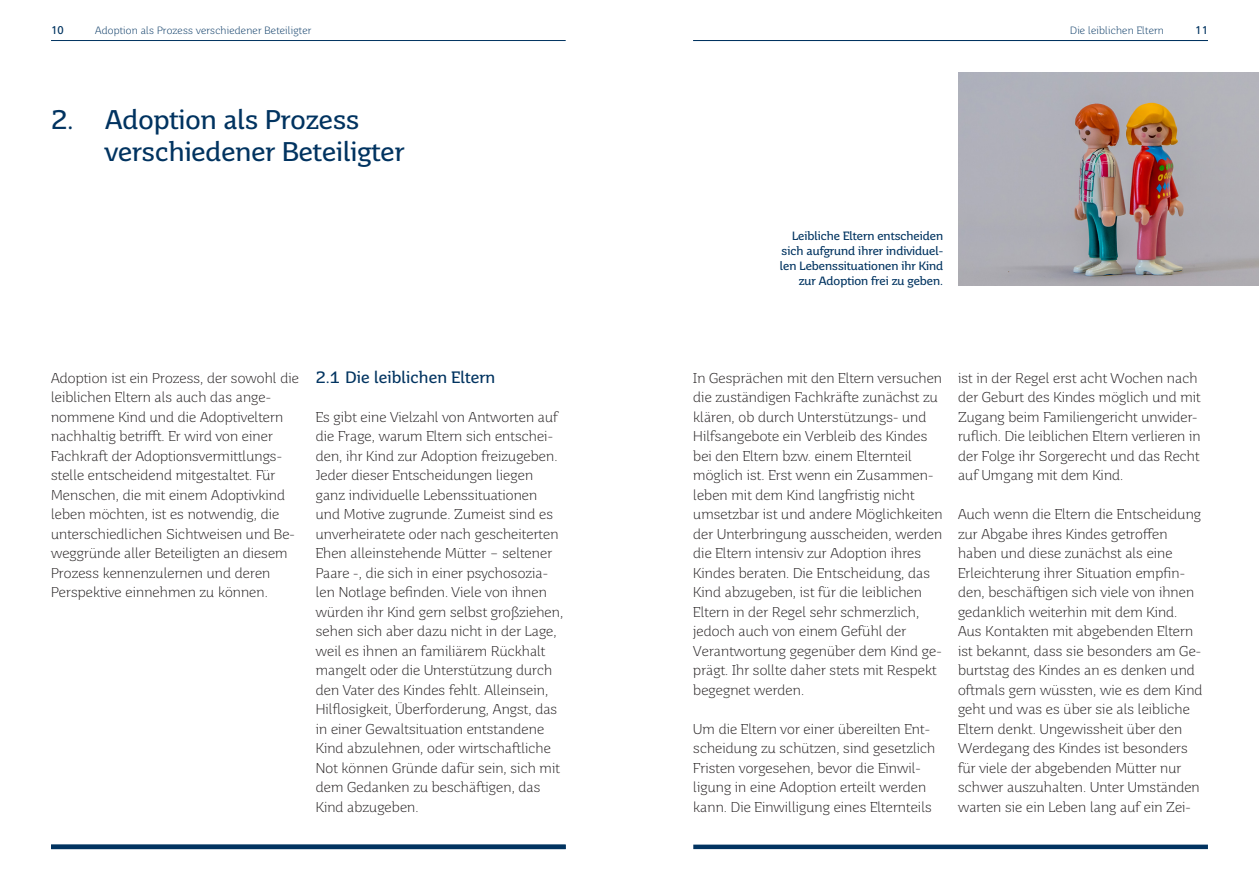
<style>
.page{position:relative;width:1259px;height:893px;background:#fff}
.page>*{position:absolute;margin:0;border:0;box-sizing:border-box;transform-origin:0 0}
.A5_Headline_SaarPro{font:27px/32.4px "Saar Pro Headline";color:#013360}
.A5_Zwischenheadline{font:16.5px "Saar Pro Headline";letter-spacing:.01em;color:#013360}
.A5_Fließtext_SaarPro{font:300 14.25px/19.5px "Saar Pro";letter-spacing:.01em;color:#231f20}
.A5_Bildunterschrift{font:12px/15px "Saar Pro";color:#013360;text-align:right}
.t1{font:11.25px "Frutiger LT Com";color:#013360}
.Kapitelkennung_fruti{font:300 10.5px "Saar Pro";letter-spacing:.02em;color:#013360}
</style>
<div class="page">
<hr style="left:51px;top:40px;width:515px;height:1px;background:#013360">
<hr style="left:693px;top:40px;width:515px;height:1px;background:#013360">
<hr style="left:693px;top:845px;width:515px;height:4px;background:#013360">
<hr style="left:51px;top:845px;width:515px;height:4px;background:#013360">
<img style="left:958px;top:72px;width:301px;height:213px">
<p class="Kapitelkennung_fruti" style="left:95px;top:24px;width:218px">Adoption als Prozess verschiedener Beteiligter</p>
<p class="Kapitelkennung_fruti" style="left:1070px;top:24px;width:95px">Die leiblichen Eltern</p>
<p class="t1" style="left:51px;top:23px;width:14px">10</p>
<p class="t1" style="left:1195px;top:23px;width:14px">11</p>
<p class="A5_Headline_SaarPro" style="left:105px;top:103px;width:301px;text-indent:-54px">2. Adoption als Prozess verschiedener Beteiligter</p>
<p class="A5_Fließtext_SaarPro" style="left:51px;top:368px;width:249px">Adoption ist ein Prozess, der sowohl die leiblichen Eltern als auch das ange&shy;nommene Kind und die Adoptiveltern nachhaltig betrifft. Er wird von einer Fachkraft der Adoptionsvermittlungs&shy;stelle entscheidend mitgestaltet. Für Menschen, die mit einem Adoptivkind leben möchten, ist es notwendig, die unterschiedlichen Sichtweisen und Be&shy;weggründe aller Beteiligten an diesem Prozess kennenzulernen und deren Perspektive einnehmen zu können.</p>
<p class="A5_Zwischenheadline" style="left:316px;top:367px;width:181px">2.1 Die leiblichen Eltern</p>
<p class="A5_Fließtext_SaarPro" style="left:316px;top:407px;width:249px">Es gibt eine Vielzahl von Antworten auf die Frage, warum Eltern sich entschei&shy;den, ihr Kind zur Adoption freizugeben.<br>Jeder dieser Entscheidungen liegen ganz individuelle Lebenssituationen und Motive zugrunde. Zumeist sind es unverheiratete oder nach gescheiterten Ehen alleinstehende Mütter – seltener Paare -, die sich in einer psychosozia&shy;len Notlage befinden. Viele von ihnen würden ihr Kind gern selbst großziehen, sehen sich aber dazu nicht in der Lage, weil es ihnen an familiärem Rückhalt mangelt oder die Unterstützung durch den Vater des Kindes fehlt. Alleinsein, Hilflosigkeit, Überforderung, Angst, das in einer Gewaltsituation entstandene Kind abzulehnen, oder wirtschaftliche Not können Gründe dafür sein, sich mit dem Gedanken zu beschäftigen, das Kind abzugeben.</p>
<p class="A5_Bildunterschrift" style="left:780px;top:228px;width:165px">Leibliche Eltern entscheiden sich aufgrund ihrer individuel&shy;len Lebenssituationen ihr Kind zur Adoption frei zu geben.</p>
<p class="A5_Fließtext_SaarPro" style="left:693px;top:368px;width:251px">In Gesprächen mit den Eltern versuchen die zuständigen Fachkräfte zunächst zu klären, ob durch Unterstützungs- und Hilfsangebote ein Verbleib des Kindes bei den Eltern bzw. einem Elternteil möglich ist. Erst wenn ein Zusammen&shy;leben mit dem Kind langfristig nicht umsetzbar ist und andere Möglichkeiten der Unterbringung ausscheiden, werden die Eltern intensiv zur Adoption ihres Kindes beraten. Die Entscheidung, das Kind abzugeben, ist für die leiblichen Eltern in der Regel sehr schmerzlich, jedoch auch von einem Gefühl der Verantwortung gegenüber dem Kind ge&shy;prägt. Ihr sollte daher stets mit Respekt begegnet werden.</p>
<p class="A5_Fließtext_SaarPro" style="left:693px;top:719px;width:243px">Um die Eltern vor einer übereilten Ent&shy;scheidung zu schützen, sind gesetzlich Fristen vorgesehen, bevor die Einwil&shy;ligung in eine Adoption erteilt werden kann. Die Einwilligung eines Elternteils</p>
<p class="A5_Fließtext_SaarPro" style="left:958px;top:368px;width:244px">ist in der Regel erst acht Wochen nach der Geburt des Kindes möglich und mit Zugang beim Familiengericht unwider&shy;ruflich. Die leiblichen Eltern verlieren in der Folge ihr Sorgerecht und das Recht auf Umgang mit dem Kind.</p>
<p class="A5_Fließtext_SaarPro" style="left:958px;top:504px;width:246px">Auch wenn die Eltern die Entscheidung zur Abgabe ihres Kindes getroffen haben und diese zunächst als eine Erleichterung ihrer Situation empfin&shy;den, beschäftigen sich viele von ihnen gedanklich weiterhin mit dem Kind.<br>Aus Kontakten mit abgebenden Eltern ist bekannt, dass sie besonders am Ge&shy;burtstag des Kindes an es denken und oftmals gern wüssten, wie es dem Kind geht und was es über sie als leibliche Eltern denkt. Ungewissheit über den Werdegang des Kindes ist besonders für viele der abgebenden Mütter nur schwer auszuhalten. Unter Umständen warten sie ein Leben lang auf ein Zei-</p>
</div>
